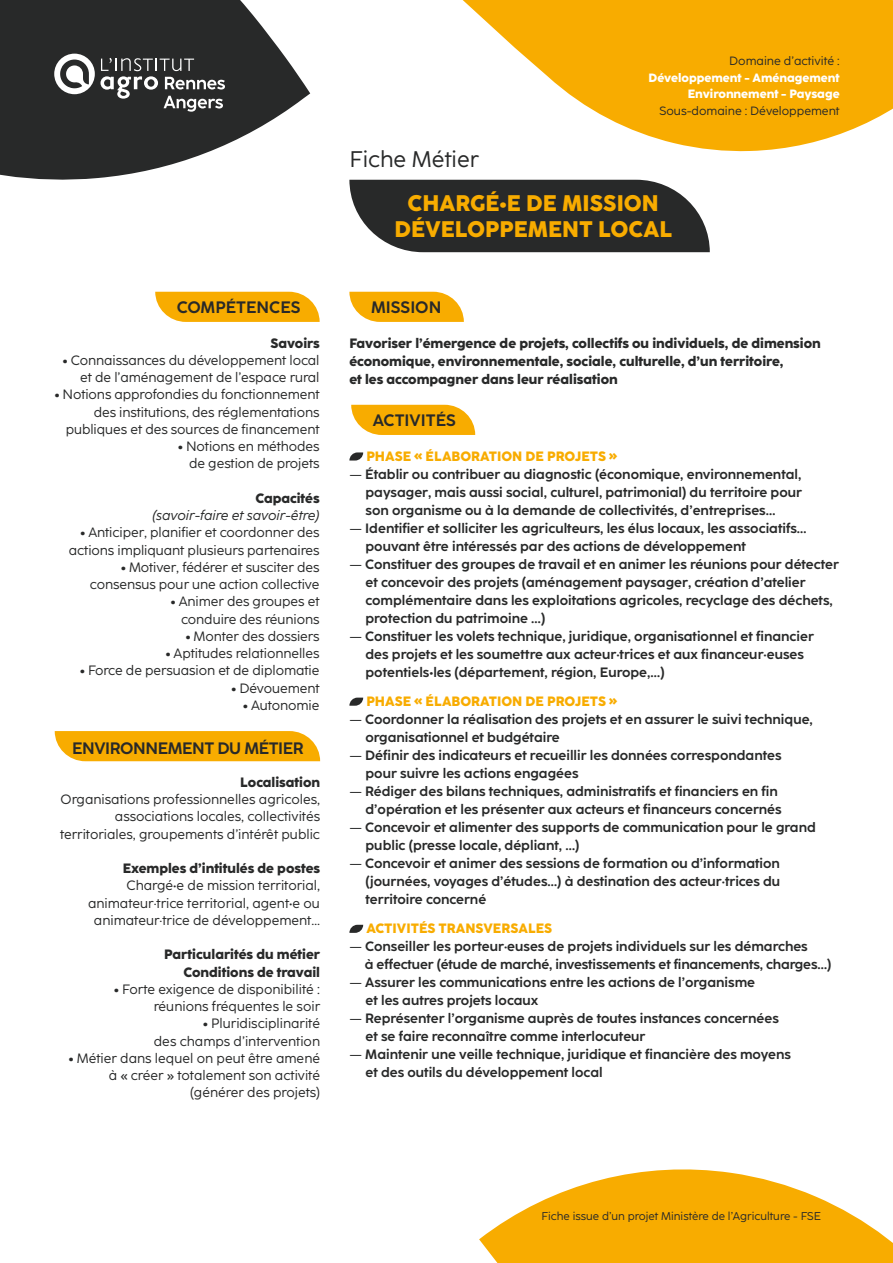
<style>
.page{position:relative;width:893px;height:1263px;background:#fff}
.page>*{position:absolute;margin:0;border:0;box-sizing:border-box;transform-origin:0 0}
.t1{font:800 22.5px/25.5px "Coco Sharp";color:#f8ac00;text-align:center}
.t2{font:22.5px "Coco Sharp";color:#282929}
.t3{font:700 16.5px "Coco Sharp";letter-spacing:-.01em;color:#282929}
.t4{font:700 13.5px/18px "Coco Sharp";color:#282929}
.t5{font:13.5px/17.2px "Coco Sharp";letter-spacing:-.005em;color:#282929;text-align:right}
.t6{font:800 13.5px/18px "Coco Sharp";color:#282929}
.t7{font:800 13.5px "Coco Sharp";color:#f8ac00}
.t8{font:italic 13.5px "Coco Sharp";letter-spacing:-.005em;color:#282929}
.t9{font:800 12px/16.5px "Coco Sharp";color:#fff;text-align:right}
.t10{font:12px "Coco Sharp";color:#282929}
.t11{font:11.25px "Coco Sharp";color:#282929}
.s1{font-weight:800}
.s2{font-weight:400}
</style>
<div class="page">
<svg style="left:463px;top:0;width:430px;height:152px;fill:#f8ac00"></svg>
<svg style="left:349px;top:180px;width:361px;height:72px;background:#3b3c3c"></svg>
<svg style="left:349px;top:292px;width:115px;height:30px;background:#f8b61e"></svg>
<svg style="left:351px;top:405px;width:124px;height:30px;background:#f8b41b"></svg>
<svg style="left:349px;top:452px;width:14px;height:8px"></svg>
<svg style="left:349px;top:698px;width:14px;height:8px"></svg>
<svg style="left:349px;top:925px;width:14px;height:8px"></svg>
<svg style="left:55px;top:731px;width:265px;height:30px;background:#f8b00c"></svg>
<svg style="left:155px;top:292px;width:165px;height:30px;background:#f8b315"></svg>
<svg style="left:0;top:0;width:310px;height:180px;fill:#282929"></svg>
<svg style="left:54px;top:54px;width:41px;height:40px"></svg>
<svg style="left:101px;top:58px;width:124px;height:54px;background:#535454"></svg>
<svg style="left:479px;top:1169px;width:414px;height:94px"></svg>
<p class="t3" style="left:177px;top:298px;width:125px">COMPÉTENCES</p>
<p class="t6" style="left:271px;top:334px;width:51px">Savoirs</p>
<p class="t5" style="left:63px;top:351px;width:258px"><span class="s1">•</span> Connaissances du développement local et de l’aménagement de l’espace rural</p>
<p class="t5" style="left:55px;top:386px;width:266px"><span class="s1">•</span> Notions approfondies du fonctionnement des institutions, des réglementations publiques et des sources de financement</p>
<p class="t5" style="left:178px;top:438px;width:143px"><span class="s1">•</span> Notions en méthodes de gestion de projets</p>
<p class="t6" style="left:256px;top:489px;width:66px">Capacités</p>
<p class="t8" style="left:152px;top:506px;width:169px">(savoir-faire et savoir-être)</p>
<p class="t5" style="left:69px;top:524px;width:252px"><span class="s1">•</span> Anticiper, planifier et coordonner des actions impliquant plusieurs partenaires</p>
<p class="t5" style="left:90px;top:558px;width:231px"><span class="s1">•</span> Motiver, fédérer et susciter des consensus pour une action collective</p>
<p class="t5" style="left:171px;top:593px;width:150px"><span class="s1">•</span> Animer des groupes et conduire des réunions</p>
<p class="t5" style="left:186px;top:627px;width:135px"><span class="s1">•</span> Monter des dossiers</p>
<p class="t5" style="left:166px;top:645px;width:155px"><span class="s1">•</span> Aptitudes relationnelles</p>
<p class="t5" style="left:80px;top:662px;width:241px"><span class="s1">•</span> Force de persuasion et de diplomatie</p>
<p class="t5" style="left:231px;top:679px;width:90px"><span class="s1">•</span> Dévouement</p>
<p class="t5" style="left:243px;top:696px;width:78px"><span class="s1">•</span> Autonomie</p>
<p class="t3" style="left:72px;top:738px;width:233px">ENVIRONNEMENT DU MÉTIER</p>
<p class="t6" style="left:240px;top:773px;width:82px">Localisation</p>
<p class="t5" style="left:60px;top:791px;width:262px">Organisations professionnelles agricoles, associations locales, collectivités territoriales, groupements d’intérêt public</p>
<p class="t6" style="left:123px;top:859px;width:199px">Exemples d’intitulés de postes</p>
<p class="t5" style="left:88px;top:877px;width:234px">Chargé•e de mission territorial, animateur·trice territorial, agent•e ou animateur·trice de développement…</p>
<p class="t6" style="left:164px;top:946px;width:157px;line-height:17.2px;text-align:right">Particularités du métier<br>Conditions de travail</p>
<p class="t5" style="left:114px;top:980px;width:207px"><span class="s1">•</span> Forte exigence de disponibilité : réunions fréquentes le soir</p>
<p class="t5" style="left:154px;top:1015px;width:168px"><span class="s1">•</span> Pluridisciplinarité<br>des champs d’intervention</p>
<p class="t5" style="left:69px;top:1050px;width:253px"><span class="s1">•</span> Métier dans lequel on peut être amené à « créer » totalement son activité (générer des projets)</p>
<p class="t10" style="left:729px;top:54px;width:112px">Domaine d’activité :</p>
<p class="t9" style="left:648px;top:70px;width:193px">Développement - Aménagement<br>Environnement - Paysage</p>
<p class="t10" style="left:659px;top:104px;width:182px">Sous-domaine : Développement</p>
<h1 class="t2" style="left:349px;top:146px;width:131px">Fiche Métier</h1>
<h1 class="t1" style="left:394px;top:191px;width:279px">CHARGÉ•E DE MISSION<br>DÉVELOPPEMENT LOCAL</h1>
<p class="t3" style="left:371px;top:298px;width:72px">MISSION</p>
<p class="t6" style="left:349px;top:334px;width:473px">Favoriser l’émergence de projets, collectifs ou individuels, de dimension économique, environnementale, sociale, culturelle, d’un territoire,<br>et les accompagner dans leur réalisation</p>
<p class="t3" style="left:373px;top:411px;width:85px">ACTIVITÉS</p>
<p class="t7" style="left:366px;top:448px;width:253px">PHASE « ÉLABORATION DE PROJETS »</p>
<p class="t4" style="left:366px;top:465px;width:438px;text-align:justify;text-indent:-16px"><span class="s2">—</span> Établir ou contribuer au diagnostic (économique, environnemental, paysager, mais aussi social, culturel, patrimonial) du territoire pour son organisme ou à la demande de collectivités, d’entreprises…</p>
<p class="t4" style="left:366px;top:519px;width:443px;text-indent:-16px"><span class="s2">—</span> Identifier et solliciter les agriculteurs, les élus locaux, les associatifs… pouvant être intéressés par des actions de développement</p>
<p class="t4" style="left:366px;top:555px;width:475px;text-indent:-16px"><span class="s2">—</span> Constituer des groupes de travail et en animer les réunions pour détecter et concevoir des projets (aménagement paysager, création d’atelier complémentaire dans les exploitations agricoles, recyclage des déchets, protection du patrimoine …)</p>
<p class="t4" style="left:366px;top:627px;width:450px;text-indent:-16px"><span class="s2">—</span> Constituer les volets technique, juridique, organisationnel et financier des projets et les soumettre aux acteur·trices et aux financeur·euses potentiels•les (département, région, Europe,…)</p>
<p class="t7" style="left:366px;top:693px;width:253px">PHASE « ÉLABORATION DE PROJETS »</p>
<p class="t4" style="left:366px;top:710px;width:449px;text-indent:-16px"><span class="s2">—</span> Coordonner la réalisation des projets et en assurer le suivi technique, organisationnel et budgétaire</p>
<p class="t4" style="left:366px;top:746px;width:417px;text-indent:-16px"><span class="s2">—</span> Définir des indicateurs et recueillir les données correspondantes pour suivre les actions engagées</p>
<p class="t4" style="left:349px;top:782px;width:434px;text-align:right"><span class="s2">—</span> Rédiger des bilans techniques, administratifs et financiers en fin d’opération et les présenter aux acteurs et financeurs concernés</p>
<p class="t4" style="left:366px;top:818px;width:452px;text-indent:-16px"><span class="s2">—</span> Concevoir et alimenter des supports de communication pour le grand public (presse locale, dépliant, …)</p>
<p class="t4" style="left:366px;top:854px;width:416px;text-align:justify;text-indent:-16px"><span class="s2">—</span> Concevoir et animer des sessions de formation ou d’information (journées, voyages d’études…) à destination des acteur·trices du territoire concerné</p>
<p class="t7" style="left:366px;top:920px;width:187px">ACTIVITÉS TRANSVERSALES</p>
<p class="t4" style="left:365px;top:937px;width:468px;text-indent:-15px"><span class="s2">—</span> Conseiller les porteur·euses de projets individuels sur les démarches<br>à effectuer (étude de marché, investissements et financements, charges…)</p>
<p class="t4" style="left:366px;top:973px;width:391px;text-indent:-16px"><span class="s2">—</span> Assurer les communications entre les actions de l’organisme et les autres projets locaux</p>
<p class="t4" style="left:366px;top:1009px;width:415px;text-indent:-16px"><span class="s2">—</span> Représenter l’organisme auprès de toutes instances concernées et se faire reconnaître comme interlocuteur</p>
<p class="t4" style="left:366px;top:1045px;width:427px;text-indent:-16px"><span class="s2">—</span> Maintenir une veille technique, juridique et financière des moyens et des outils du développement local</p>
<p class="t11" style="left:541px;top:1209px;width:281px">Fiche issue d’un projet Ministère de l’Agriculture - FSE</p>
</div>
